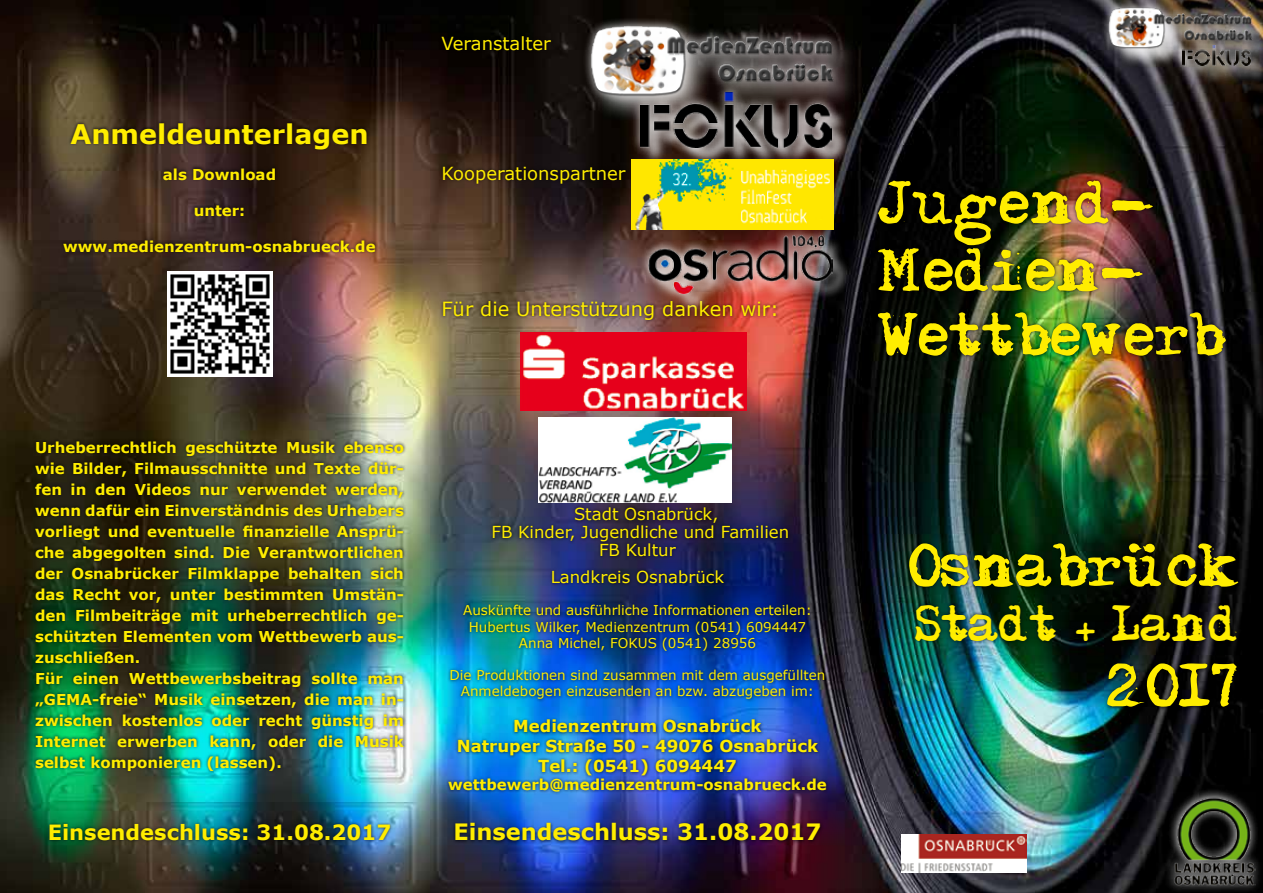
<style>
.page{position:relative;width:1263px;height:893px;background:#fff}
.page>*{position:absolute;margin:0;border:0;box-sizing:border-box;transform-origin:0 0}
.t1{font:54px/66px "Adler";color:#ffed00}
.t2{font:45px "Adler";color:#ffed00}
.t3{font:700 27px "Verdana";color:#ffed00}
.t4{font:700 22.5px "Verdana";color:#ffed00}
.t5{font:700 21px "Verdana";color:#ffed00}
.t6{font:19.5px "Verdana";color:#ffed00}
.t7{font:18px "Verdana";color:#ffed00}
.t8{font:16.5px "Verdana";color:#ffed00}
.t9{font:700 16.5px/19.8px "Verdana";color:#ffed00;text-align:center}
.t10{font:700 15px/21px "Verdana";color:#ffed00}
.t11{font:13.5px/16.2px "Verdana";color:#ffed00;text-align:center}
</style>
<div class="page">
<img style="left:0;top:0;width:1263px;height:893px">
<div style="left:438px;top:33px;width:392px;height:811px;background:#000;opacity:.75"></div>
<div style="left:875px;top:177px;width:366px;height:533px;background:#000;opacity:.75"></div>
<div style="left:32px;top:120px;width:375px;height:723px;background:#000;opacity:.75"></div>
<div style="left:583px;top:18px;width:276px;height:106px;background:#fff;opacity:.75"></div>
<div style="left:582px;top:17px;width:259px;height:87px;background:#fff;opacity:.75"></div>
<img style="left:589px;top:26px;width:250px;height:72px">
<div style="left:642px;top:94px;width:209px;height:73px;background:#fff;opacity:.75"></div>
<div style="left:631px;top:83px;width:210px;height:74px;background:#fff;opacity:.9"></div>
<img style="left:641px;top:92px;width:191px;height:56px">
<img style="left:521px;top:333px;width:225px;height:77px">
<div style="left:650px;top:237px;width:201px;height:75px;background:#fff;opacity:.75"></div>
<div style="left:639px;top:226px;width:202px;height:77px;background:#fff;opacity:.9"></div>
<img style="left:648px;top:235px;width:184px;height:58px">
<div style="left:1165px;top:788px;width:97px;height:105px;background:#fff;opacity:.9"></div>
<img style="left:1173px;top:792px;width:83px;height:95px">
<div style="left:1184px;top:48px;width:79px;height:37px;background:#fff;opacity:.75"></div>
<div style="left:1172px;top:36px;width:88px;height:39px;background:#fff;opacity:.9"></div>
<div style="left:1112px;top:10px;width:151px;height:58px;background:#fff;opacity:.75"></div>
<div style="left:1100px;top:0;width:160px;height:57px;background:#fff;opacity:.75"></div>
<img style="left:1108px;top:0;width:151px;height:57px">
<img style="left:167px;top:271px;width:105px;height:105px">
<img style="left:901px;top:834px;width:126px;height:38px">
<img style="left:631px;top:160px;width:202px;height:69px">
<h3 class="t3" style="left:70px;top:115px;width:300px">Anmeldeunterlagen</h3>
<p class="t10" style="left:163px;top:163px;width:115px">als Download</p>
<p class="t10" style="left:194px;top:199px;width:53px">unter:</p>
<p class="t10" style="left:63px;top:235px;width:314px">www.medienzentrum-osnabrueck.de</p>
<p class="t7" style="left:441px;top:31px;width:111px">Veranstalter</p>
<p class="t7" style="left:441px;top:161px;width:186px">Kooperationspartner</p>
<h3 class="t6" style="left:441px;top:296px;width:339px">Für die Unterstützung danken wir:</h3>
<p class="t10" style="left:35px;top:436px;width:370px">Urheberrechtlich geschützte Musik ebenso wie Bilder, Filmausschnitte und Texte dür&shy;fen in den Videos nur verwendet werden, wenn dafür ein Einverständnis des Urhebers vorliegt und eventuelle finanzielle Ansprü&shy;che abgegolten sind. Die Verantwortlichen der Osnabrücker Filmklappe behalten sich das Recht vor, unter bestimmten Umstän&shy;den Filmbeiträge mit urheberrechtlich ge&shy;schützten Elementen vom Wettbewerb aus&shy;zuschließen.<br>Für einen Wettbewerbsbeitrag sollte man „GEMA-freie“ Musik einsetzen, die man in&shy;zwischen kostenlos oder recht günstig im Internet erwerben kann, oder die Musik selbst komponieren (lassen).</p>
<h3 class="t5" style="left:48px;top:817px;width:345px">Einsendeschluss: 31.08.2017</h3>
<p class="t8" style="left:574px;top:503px;width:146px">Stadt Osnabrück,</p>
<p class="t8" style="left:492px;top:521px;width:299px">FB Kinder, Jugendliche und Familien</p>
<p class="t8" style="left:599px;top:539px;width:78px">FB Kultur</p>
<p class="t8" style="left:551px;top:566px;width:175px">Landkreis Osnabrück</p>
<p class="t11" style="left:463px;top:602px;width:350px">Auskünfte und ausführliche Informationen erteilen:<br>Hubertus Wilker, Medienzentrum (0541) 6094447<br>Anna Michel, FOKUS (0541) 28956</p>
<p class="t11" style="left:449px;top:667px;width:377px">Die Produktionen sind zusammen mit dem ausgefüllten<br>Anmeldebogen einzusenden an bzw. abzugeben im:</p>
<p class="t9" style="left:457px;top:716px;width:363px">Medienzentrum Osnabrück<br>Natruper Straße 50 - 49076 Osnabrück<br>Tel.: (0541) 6094447</p>
<p class="t10" style="left:448px;top:774px;width:380px">wettbewerb@medienzentrum-osnabrueck.de</p>
<h3 class="t4" style="left:453px;top:816px;width:370px">Einsendeschluss: 31.08.2017</h3>
<h1 class="t1" style="left:878px;top:180px;width:348px">Jugend-<br>Medien-<br>Wettbewerb</h1>
<h1 class="t1" style="left:909px;top:543px;width:331px">Osnabrück</h1>
<h2 class="t2" style="left:915px;top:604px;width:326px">Stadt + Land</h2>
<h1 class="t1" style="left:1107px;top:663px;width:134px">2017</h1>
</div>
